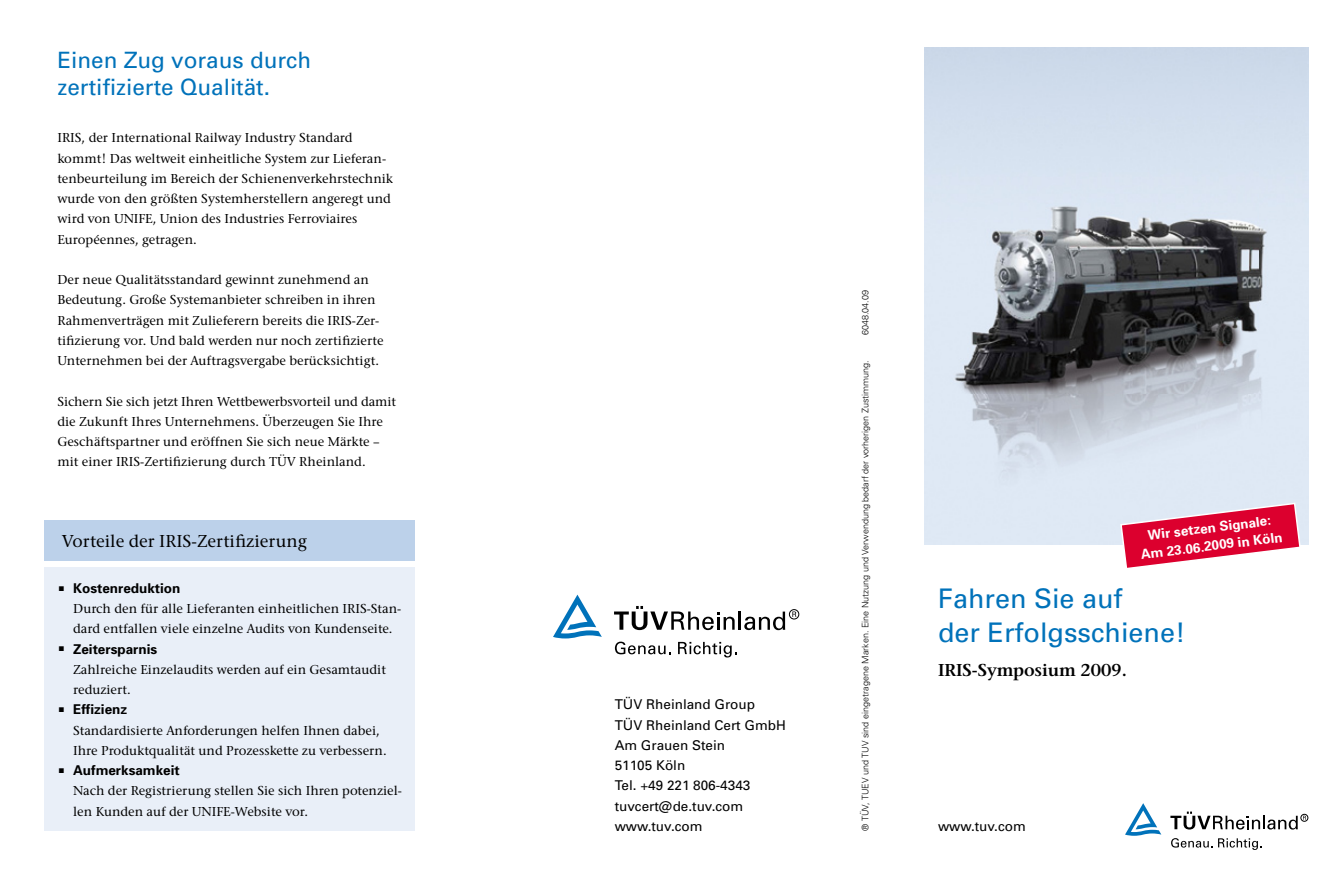
<style>
.page{position:relative;width:1340px;height:893px;background:#fff}
.page>*{position:absolute;margin:0;border:0;box-sizing:border-box;transform-origin:0 0}
.t1{font:27px/33.8px "Univers";color:#0072ba}
.t2{font:22.5px/27px "Univers";color:#0072ba}
.t3{font:500 18px "Stone Serif Itc T";color:#000}
.t4{font:18px "Stone Serif Itc T Semi";color:#000}
.t5{font:500 13.5px/20.2px "Stone Serif Itc T";color:#000}
.t6{font:13.5px/20.2px "Univers";color:#000}
.t7{font:700 13.5px "Univers";color:#000}
.t8{font:700 13.5px/18px "Univers";color:#fff;text-align:center}
.t9{font:300 9px "Univers";color:#000}
</style>
<div class="page">
<svg style="left:1125px;top:803px;width:36px;height:33px"></svg>
<svg style="left:1170px;top:812px;width:127px;height:18px"></svg>
<div style="left:1300px;top:814px;width:7px;height:7px;border:1px solid #000;border-radius:50%"></div>
<svg style="left:1171px;top:838px;width:90px;height:12px"></svg>
<img style="left:924px;top:48px;width:384px;height:497px">
<svg style="left:553px;top:595px;width:49px;height:43px"></svg>
<svg style="left:614px;top:606px;width:120px;height:24px"></svg>
<hr style="left:738px;top:611px;width:3px;height:19px;background:#000">
<svg style="left:744px;top:612px;width:41px;height:18px"></svg>
<div style="left:789px;top:609px;width:10px;height:10px;border:1px solid #000;border-radius:50%"></div>
<svg style="left:792px;top:611px;width:4px;height:6px"></svg>
<svg style="left:615px;top:642px;width:55px;height:12px"></svg>
<svg style="left:678px;top:642px;width:58px;height:15px"></svg>
<svg style="left:1120px;top:503px;width:180px;height:65px"></svg>
<div style="left:45px;top:568px;width:370px;height:263px;background:#e9eff8"></div>
<div style="left:45px;top:520px;width:370px;height:41px;background:#bcd1ea"></div>
<h2 class="t2" style="left:57px;top:47px;width:255px">Einen Zug voraus durch zertifizierte Qualität.</h2>
<p class="t5" style="left:57px;top:128px;width:337px">IRIS, der International Railway Industry Standard kommt! Das weltweit einheitliche System zur Lieferan&shy;tenbeurteilung im Bereich der Schienenverkehrstechnik wurde von den größten Systemherstellern angeregt und wird von UNIFE, Union des Industries Ferroviaires Européennes, getragen.</p>
<p class="t5" style="left:57px;top:269px;width:328px">Der neue Qualitätsstandard gewinnt zunehmend an Bedeutung. Große Systemanbieter schreiben in ihren Rahmenverträgen mit Zulieferern bereits die IRIS-Zer&shy;tifizierung vor. Und bald werden nur noch zertifizierte Unternehmen bei der Auftragsvergabe berücksichtigt.</p>
<p class="t5" style="left:57px;top:391px;width:340px">Sichern Sie sich jetzt Ihren Wettbewerbsvorteil und damit die Zukunft Ihres Unternehmens. Überzeugen Sie Ihre Geschäftspartner und eröffnen Sie sich neue Märkte – mit einer IRIS-Zertifizierung durch TÜV Rheinland.</p>
<h3 class="t3" style="left:62px;top:531px;width:247px">Vorteile der IRIS-Zertifizierung</h3>
<p class="t7" style="left:58px;top:580px;width:124px">■ Kostenreduktion</p>
<p class="t5" style="left:73px;top:598px;width:329px">Durch den für alle Lieferanten einheitlichen IRIS-Stan&shy;dard entfallen viele einzelne Audits von Kundenseite.</p>
<p class="t7" style="left:58px;top:641px;width:101px">■ Zeitersparnis</p>
<p class="t5" style="left:73px;top:659px;width:314px">Zahlreiche Einzelaudits werden auf ein Gesamtaudit reduziert.</p>
<p class="t7" style="left:58px;top:701px;width:70px">■ Effizienz</p>
<p class="t5" style="left:73px;top:720px;width:315px">Standardisierte Anforderungen helfen Ihnen dabei,<br>Ihre Produktqualität und Prozesskette zu verbessern.</p>
<p class="t7" style="left:58px;top:762px;width:123px">■ Aufmerksamkeit</p>
<p class="t5" style="left:73px;top:781px;width:330px">Nach der Registrierung stellen Sie sich Ihren potenziel&shy;len Kunden auf der UNIFE-Website vor.</p>
<p class="t6" style="left:614px;top:695px;width:173px">TÜV Rheinland Group<br>TÜV Rheinland Cert GmbH<br>Am Grauen Stein<br>51105 Köln<br>Tel. +49 221 806-4343 tuvcert@de.tuv.com www.tuv.com</p>
<p class="t9" style="left:860px;top:335px;width:47px;rotate:-90deg">6048.04.09</p>
<p class="t9" style="left:860px;top:831px;width:472px;rotate:-90deg">® TÜV, TUEV und TUV sind eingetragene Marken. Eine Nutzung und Verwendung bedarf der vorherigen Zustimmung.</p>
<p class="t8" style="left:1137px;top:527px;width:144px;rotate:-7deg">Wir setzen Signale:<br>Am 23.06.2009 in Köln</p>
<h1 class="t1" style="left:938px;top:582px;width:249px">Fahren Sie auf<br>der Erfolgsschiene!</h1>
<h3 class="t4" style="left:938px;top:659px;width:190px">IRIS-Symposium 2009.</h3>
<p class="t6" style="left:938px;top:816px;width:89px">www.tuv.com</p>
</div>
